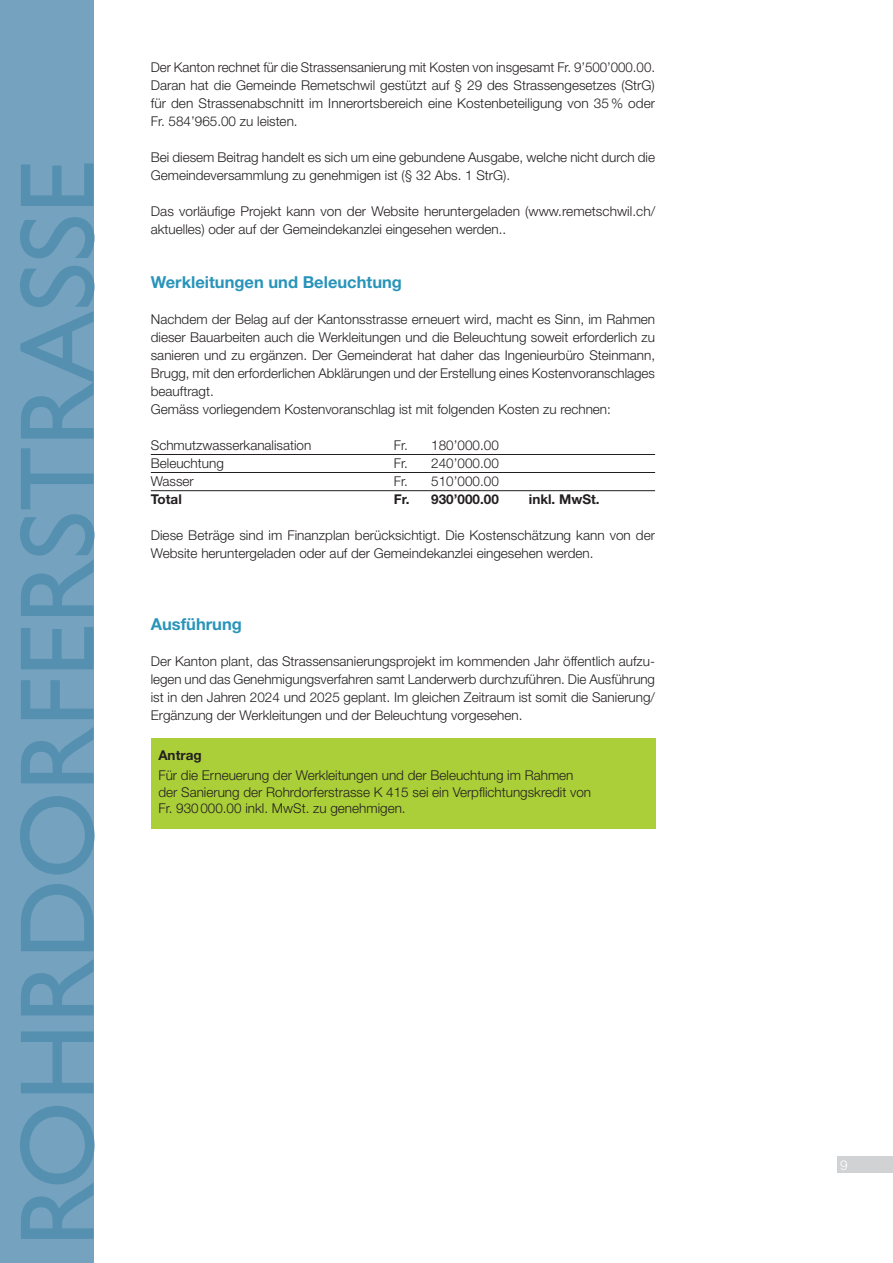
<style>
.page{position:relative;width:893px;height:1263px;background:#fff}
.page>*{position:absolute;margin:0;border:0;box-sizing:border-box;transform-origin:0 0}
.t1{font:106.5px "Gill Sans";letter-spacing:-.005em;color:#5690b0}
.t2{font:700 16.5px "Helvetica Neue";color:#2994b9}
.t3{font:300 13.5px/18px "Helvetica Neue";color:#231f20}
.t4{font:700 13.5px "Helvetica Neue";color:#231f20}
.t5{font:300 13.5px "Helvetica Neue";color:#fff}
</style>
<div class="page">
<div style="left:0;top:0;width:94px;height:1263px;background:#74a2bf"></div>
<div style="left:151px;top:738px;width:504px;height:90px;background:#abcf38"></div>
<hr style="left:151px;top:454px;width:504px;height:1px;background:#231f20">
<hr style="left:151px;top:472px;width:504px;height:1px;background:#231f20">
<hr style="left:151px;top:490px;width:504px;height:1px;background:#231f20">
<div style="left:837px;top:1156px;width:56px;height:17px;background:#d1d2d4"></div>
<h1 class="t1" style="left:-3px;top:1247px;width:1088px;rotate:-90deg">ROHRDORFERSTRASSE</h1>
<p class="t3" style="left:151px;top:58px;width:506px;text-align:justify">Der Kanton rechnet für die Strassensanierung mit Kosten von insgesamt Fr. 9’500’000.00.<br>Daran hat die Gemeinde Remetschwil gestützt auf § 29 des Strassengesetzes (StrG) für den Strassenabschnitt im Innerortsbereich eine Kostenbeteiligung von 35% oder Fr. 584’965.00 zu leisten.</p>
<p class="t3" style="left:151px;top:148px;width:506px">Bei diesem Beitrag handelt es sich um eine gebundene Ausgabe, welche nicht durch die<br>Gemeindeversammlung zu genehmigen ist (§ 32 Abs. 1 StrG).</p>
<p class="t3" style="left:151px;top:202px;width:506px">Das vorläufige Projekt kann von der Website heruntergeladen (www.remetschwil.ch/ aktuelles) oder auf der Gemeindekanzlei eingesehen werden..</p>
<p class="t2" style="left:151px;top:272px;width:253px">Werkleitungen und Beleuchtung</p>
<p class="t3" style="left:151px;top:310px;width:506px">Nachdem der Belag auf der Kantonsstrasse erneuert wird, macht es Sinn, im Rahmen dieser Bauarbeiten auch die Werkleitungen und die Beleuchtung soweit erforderlich zu sanieren und zu ergänzen. Der Gemeinderat hat daher das Ingenieurbüro Steinmann, Brugg, mit den erforderlichen Abklärungen und der Erstellung eines Kostenvoranschlages beauftragt.<br>Gemäss vorliegendem Kostenvoranschlag ist mit folgenden Kosten zu rechnen:</p>
<p class="t3" style="left:151px;top:436px;width:162px">Schmutzwasserkanalisation</p>
<p class="t3" style="left:394px;top:436px;width:107px">Fr. 180’000.00</p>
<p class="t3" style="left:151px;top:454px;width:75px">Beleuchtung</p>
<p class="t3" style="left:394px;top:454px;width:107px">Fr. 240’000.00</p>
<p class="t3" style="left:151px;top:472px;width:44px">Wasser</p>
<p class="t3" style="left:394px;top:472px;width:107px">Fr. 510’000.00</p>
<p class="t4" style="left:151px;top:491px;width:32px">Total</p>
<p class="t4" style="left:394px;top:491px;width:107px">Fr. 930’000.00</p>
<p class="t4" style="left:529px;top:491px;width:72px">inkl. MwSt.</p>
<p class="t3" style="left:151px;top:526px;width:506px">Diese Beträge sind im Finanzplan berücksichtigt. Die Kostenschätzung kann von der<br>Website heruntergeladen oder auf der Gemeindekanzlei eingesehen werden.</p>
<p class="t2" style="left:151px;top:614px;width:93px">Ausführung</p>
<p class="t3" style="left:151px;top:652px;width:506px;text-align:justify">Der Kanton plant, das Strassensanierungsprojekt im kommenden Jahr öffentlich aufzu&shy;legen und das Genehmigungsverfahren samt Landerwerb durchzuführen. Die Ausführung ist in den Jahren 2024 und 2025 geplant. Im gleichen Zeitraum ist somit die Sanierung/ Ergänzung der Werkleitungen und der Beleuchtung vorgesehen.</p>
<p class="t4" style="left:158px;top:747px;width:45px">Antrag</p>
<p class="t3" style="left:158px;top:767px;width:434px;line-height:16.2px">Für die Erneuerung der Werkleitungen und der Beleuchtung im Rahmen der Sanierung der Rohrdorferstrasse K 415 sei ein Verpflichtungskredit von<br>Fr. 930000.00 inkl. MwSt. zu genehmigen.</p>
<p class="t5" style="left:840px;top:1157px;width:9px">9</p>
</div>
